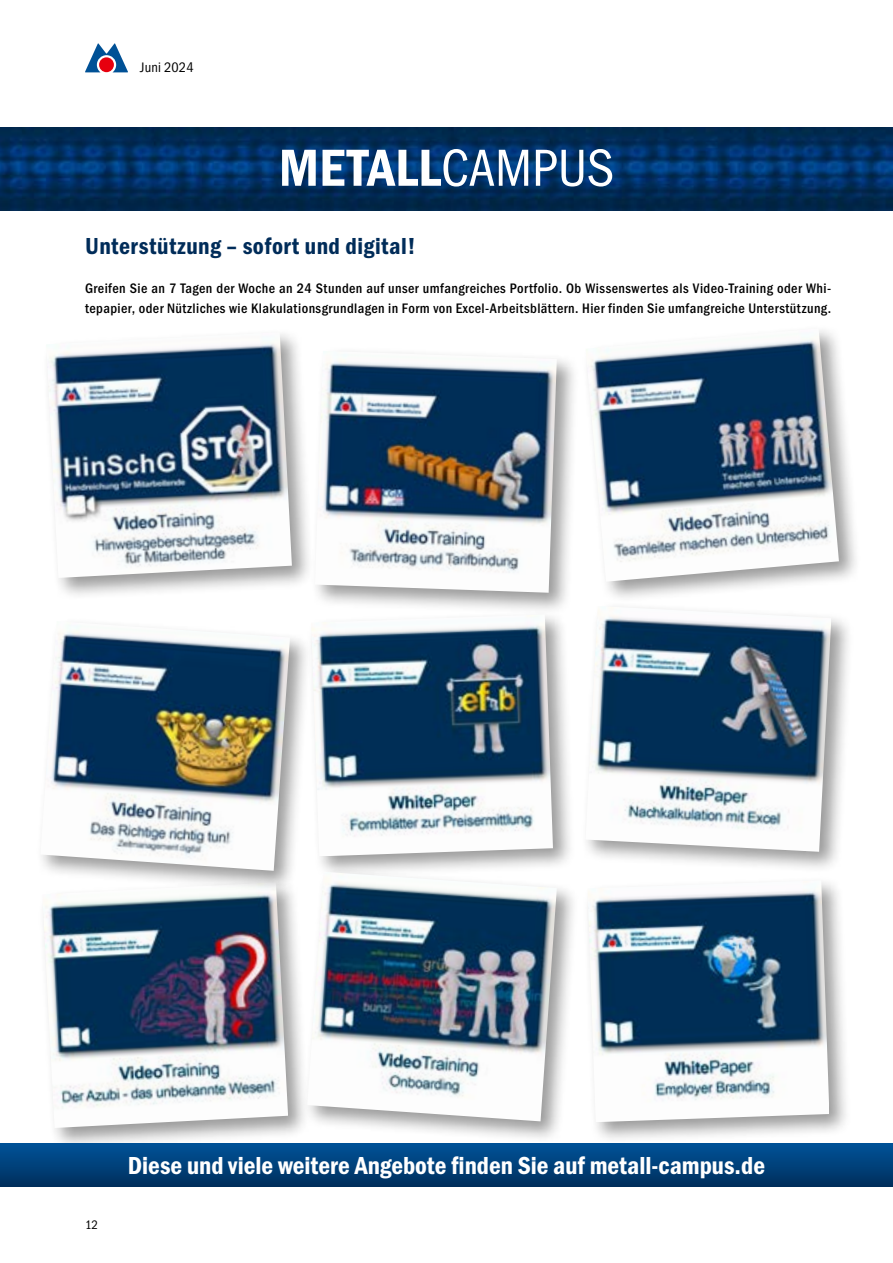
<style>
.page{position:relative;width:893px;height:1263px;background:#fff}
.page>*{position:absolute;margin:0;border:0;box-sizing:border-box;transform-origin:0 0}
.t1{font:54px "Franklin Gothic URW Con Dem";color:#fff}
.t2{font:25.5px "Franklin Gothic URW Con Dem";color:#fff}
.t3{font:24px "Franklin Gothic URW Con Dem";letter-spacing:.02em;color:#002c59}
.t4{font:500 14.25px/19.5px "Franklin Gothic URW Cond";letter-spacing:.03em;color:#000}
.t5{font:14.25px "Franklin Gothic URW Cond";letter-spacing:.01em;color:#000}
.t6{font:12.75px "Franklin Gothic URW Cond";color:#000}
.s1{font-family:"Franklin Gothic URW Cond"}
</style>
<div class="page">
<img style="left:0;top:128px;width:893px;height:82px">
<div style="left:583px;top:876px;width:269px;height:269px;background:#000;opacity:.4"></div>
<img style="left:587px;top:880px;width:242px;height:242px">
<div style="left:42px;top:328px;width:273px;height:273px;background:#000;opacity:.4"></div>
<img style="left:46px;top:332px;width:246px;height:246px">
<div style="left:38px;top:878px;width:273px;height:273px;background:#000;opacity:.4"></div>
<img style="left:42px;top:893px;width:246px;height:235px">
<div style="left:581px;top:602px;width:273px;height:273px;background:#000;opacity:.4"></div>
<img style="left:585px;top:606px;width:246px;height:246px">
<div style="left:307px;top:610px;width:269px;height:269px;background:#000;opacity:.4"></div>
<img style="left:311px;top:615px;width:242px;height:241px">
<div style="left:36px;top:617px;width:276px;height:276px;background:#000;opacity:.4"></div>
<img style="left:40px;top:621px;width:250px;height:250px">
<div style="left:303px;top:868px;width:276px;height:276px;background:#000;opacity:.4"></div>
<img style="left:307px;top:872px;width:250px;height:249px">
<div style="left:311px;top:347px;width:268px;height:268px;background:#000;opacity:.4"></div>
<img style="left:315px;top:351px;width:242px;height:242px">
<div style="left:581px;top:324px;width:281px;height:279px;background:#000;opacity:.4"></div>
<img style="left:586px;top:328px;width:253px;height:254px">
<div style="left:0;top:1144px;width:893px;height:42px;background:linear-gradient(to bottom,#005298,#00305f)"></div>
<svg style="left:85px;top:43px;width:43px;height:29px"></svg>
<div style="left:99px;top:57px;width:15px;height:15px;background:#e7000e;border-radius:50%"></div>
<p class="t5" style="left:140px;top:57px;width:55px">Juni 2024</p>
<h1 class="t1" style="left:279px;top:132px;width:337px">METALL<span class="s1">CAMPUS</span></h1>
<h3 class="t3" style="left:85px;top:230px;width:332px">Unterstützung – sofort und digital!</h3>
<p class="t4" style="left:85px;top:278px;width:748px">Greifen Sie an 7 Tagen der Woche an 24 Stunden auf unser umfangreiches Portfolio. Ob Wissenswertes als Video-Training oder Whi&shy;tepapier, oder Nützliches wie Klakulationsgrundlagen in Form von Excel-Arbeitsblättern. Hier finden Sie umfangreiche Unterstützung.</p>
<p class="t6" style="left:85px;top:1215px;width:15px">12</p>
<h2 class="t2" style="left:128px;top:1148px;width:639px">Diese und viele weitere Angebote finden Sie auf metall-campus.de</h2>
</div>
